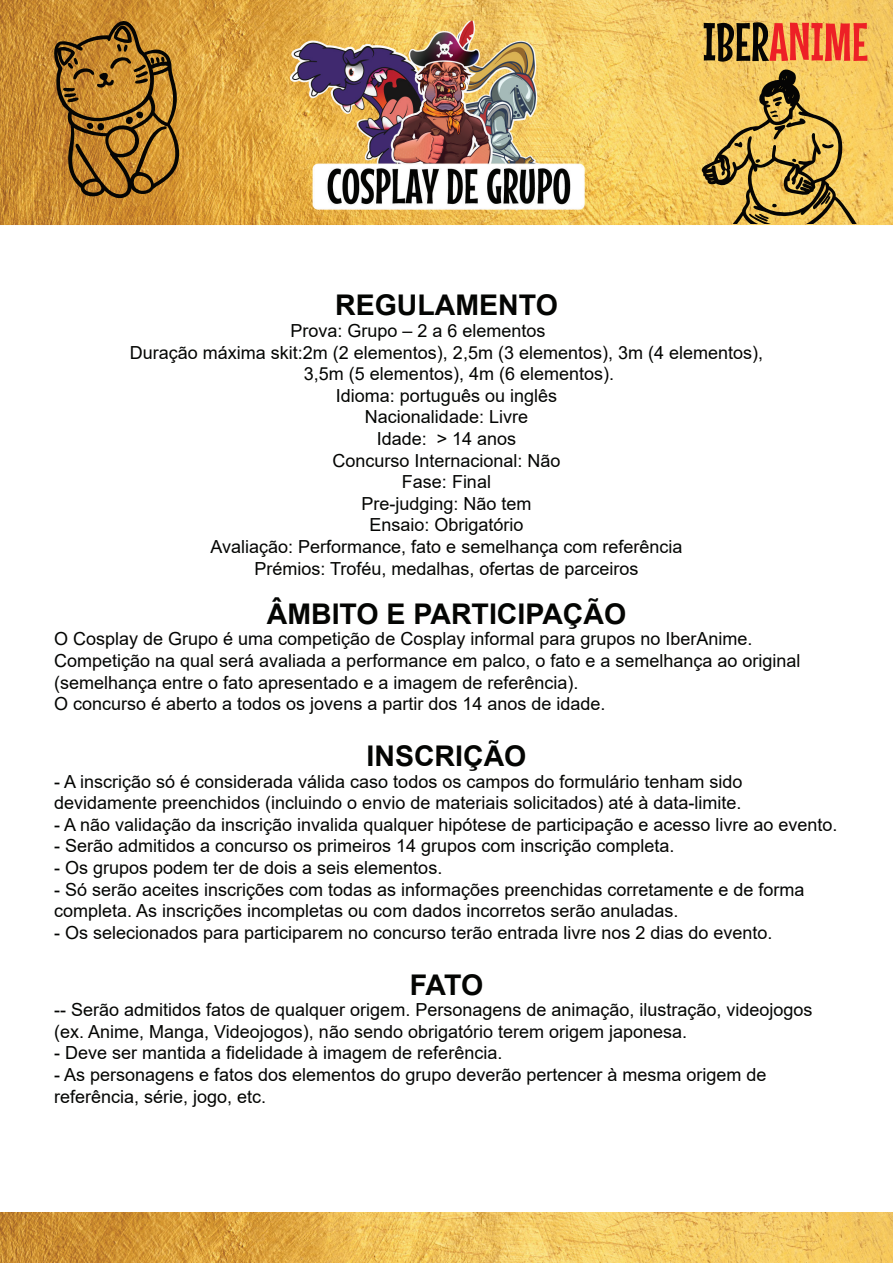
<style>
.page{position:relative;width:893px;height:1263px;background:#fff}
.page>*{position:absolute;margin:0;border:0;box-sizing:border-box;transform-origin:0 0}
.t1{font:54px "Mouse Memoirs";color:#ed2026}
.t2{font:700 28.5px "Arial";color:#040503}
.t3{font:18px/21.6px "Arial";color:#040503}
.s1{color:#050504}
</style>
<div class="page">
<img style="left:0;top:0;width:893px;height:225px">
<img style="left:0;top:1212px;width:893px;height:51px">
<img style="left:289px;top:15px;width:301px;height:195px">
<svg style="left:51px;top:18px;width:131px;height:181px;background:#a57429"></svg>
<svg style="left:702px;top:69px;width:163px;height:155px;background:#c8a64f"></svg>
<h1 class="t1" style="left:703px;top:10px;width:167px"><span class="s1">IBER</span>ANIME</h1>
<h2 class="t2" style="left:335px;top:285px;width:224px">REGULAMENTO</h2>
<p class="t3" style="left:290px;top:320px;width:257px">Prova: Grupo – 2 a 6 elementos</p>
<p class="t3" style="left:130px;top:341px;width:635px">Duração máxima skit:2m (2 elementos), 2,5m (3 elementos), 3m (4 elementos),</p>
<p class="t3" style="left:304px;top:363px;width:312px">3,5m (5 elementos), 4m (6 elementos).</p>
<p class="t3" style="left:336px;top:385px;width:223px">Idioma: português ou inglês</p>
<p class="t3" style="left:365px;top:406px;width:165px">Nacionalidade: Livre</p>
<p class="t3" style="left:377px;top:428px;width:141px">Idade: &gt; 14 anos</p>
<p class="t3" style="left:332px;top:449px;width:230px">Concurso Internacional: Não</p>
<p class="t3" style="left:402px;top:471px;width:91px">Fase: Final</p>
<p class="t3" style="left:361px;top:493px;width:172px">Pre-judging: Não tem</p>
<p class="t3" style="left:369px;top:514px;width:156px">Ensaio: Obrigatório</p>
<p class="t3" style="left:211px;top:536px;width:473px">Avaliação: Performance, fato e semelhança com referência</p>
<p class="t3" style="left:254px;top:557px;width:386px">Prémios: Troféu, medalhas, ofertas de parceiros</p>
<h2 class="t2" style="left:267px;top:594px;width:361px">ÂMBITO E PARTICIPAÇÃO</h2>
<p class="t3" style="left:54px;top:628px;width:748px">O Cosplay de Grupo é uma competição de Cosplay informal para grupos no IberAnime.<br>Competição na qual será avaliada a performance em palco, o fato e a semelhança ao original (semelhança entre o fato apresentado e a imagem de referência).<br>O concurso é aberto a todos os jovens a partir dos 14 anos de idade.</p>
<h2 class="t2" style="left:366px;top:736px;width:161px">INSCRIÇÃO</h2>
<p class="t3" style="left:54px;top:770px;width:690px">- A inscrição só é considerada válida caso todos os campos do formulário tenham sido devidamente preenchidos (incluindo o envio de materiais solicitados) até à data-limite.</p>
<p class="t3" style="left:54px;top:813px;width:785px">- A não validação da inscrição invalida qualquer hipótese de participação e acesso livre ao evento.</p>
<p class="t3" style="left:54px;top:835px;width:622px">- Serão admitidos a concurso os primeiros 14 grupos com inscrição completa.</p>
<p class="t3" style="left:54px;top:857px;width:390px">- Os grupos podem ter de dois a seis elementos.</p>
<p class="t3" style="left:54px;top:878px;width:752px">- Só serão aceites inscrições com todas as informações preenchidas corretamente e de forma completa. As inscrições incompletas ou com dados incorretos serão anuladas.</p>
<p class="t3" style="left:54px;top:921px;width:720px">- Os selecionados para participarem no concurso terão entrada livre nos 2 dias do evento.</p>
<h2 class="t2" style="left:410px;top:964px;width:75px">FATO</h2>
<p class="t3" style="left:54px;top:999px;width:760px">-- Serão admitidos fatos de qualquer origem. Personagens de animação, ilustração, videojogos (ex. Anime, Manga, Videojogos), não sendo obrigatório terem origem japonesa.</p>
<p class="t3" style="left:54px;top:1042px;width:450px">- Deve ser mantida a fidelidade à imagem de referência.</p>
<p class="t3" style="left:54px;top:1064px;width:714px">- As personagens e fatos dos elementos do grupo deverão pertencer à mesma origem de referência, série, jogo, etc.</p>
</div>
